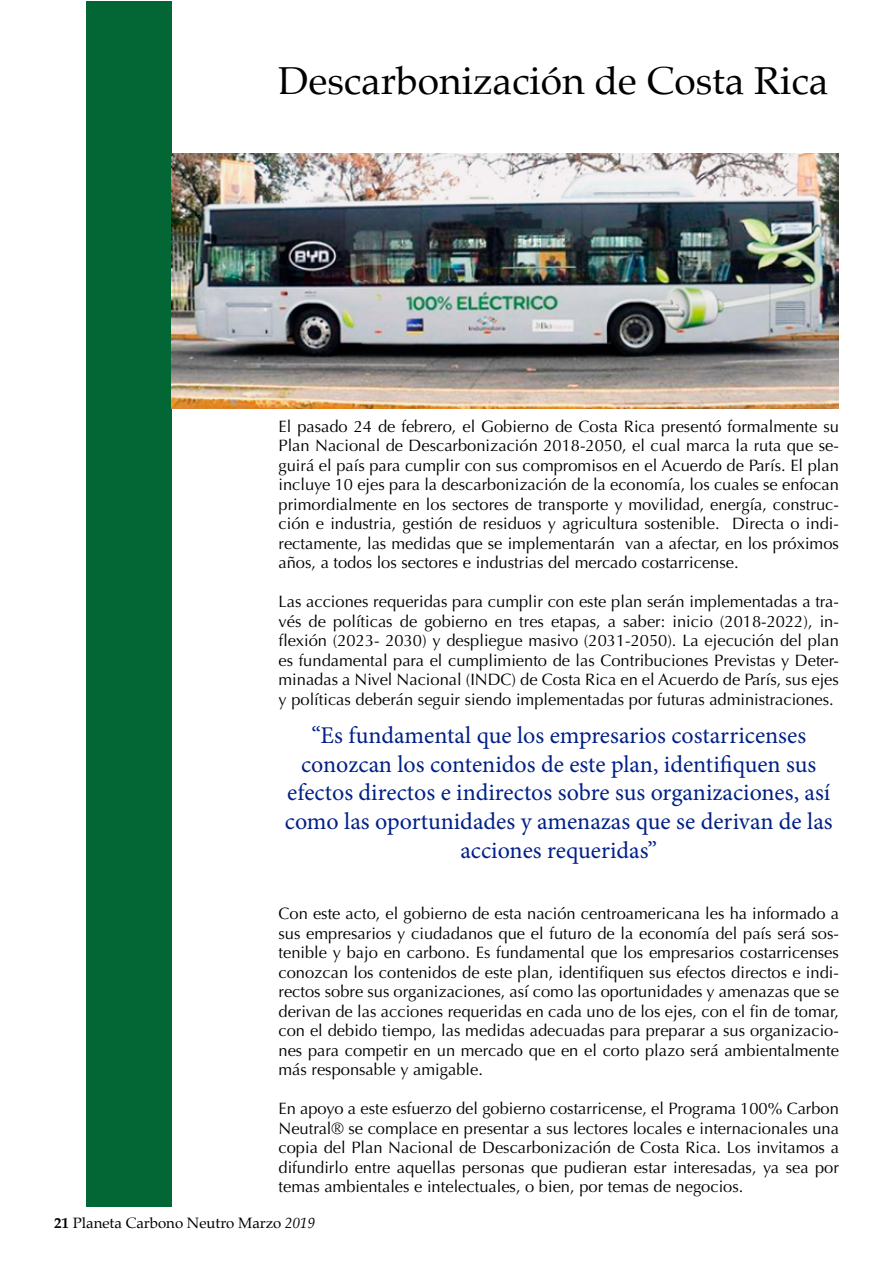
<style>
.page{position:relative;width:893px;height:1263px;background:#fff}
.page>*{position:absolute;margin:0;border:0;box-sizing:border-box;transform-origin:0 0}
.t1{font:39px "Palatino";color:#000}
.t2{font:24px/28.8px "Minion Pro";color:#002087;text-align:center}
.t3{font:16.5px/19.5px "Optima";color:#000;text-align:justify}
.t4{font:15px "Palatino";color:#000}
.s1{font-weight:700}
.s2{font-style:italic}
</style>
<div class="page">
<div style="left:86px;top:1px;width:85px;height:1205px;background:#026734"></div>
<img style="left:171px;top:153px;width:668px;height:255px">
<h1 class="t1" style="left:279px;top:48px;width:551px">Descarbonización de Costa Rica</h1>
<p class="t3" style="left:279px;top:417px;width:562px">El pasado 24 de febrero, el Gobierno de Costa Rica presentó formalmente su Plan Nacional de Descarbonización 2018-2050, el cual marca la ruta que se&shy;guirá el país para cumplir con sus compromisos en el Acuerdo de París. El plan incluye 10 ejes para la descarbonización de la economía, los cuales se enfocan primordialmente en los sectores de transporte y movilidad, energía, construc&shy;ción e industria, gestión de residuos y agricultura sostenible. Directa o indi&shy;rectamente, las medidas que se implementarán van a afectar, en los próximos años, a todos los sectores e industrias del mercado costarricense.</p>
<p class="t3" style="left:279px;top:592px;width:562px">Las acciones requeridas para cumplir con este plan serán implementadas a tra&shy;vés de políticas de gobierno en tres etapas, a saber: inicio (2018-2022), in&shy;flexión (2023- 2030) y despliegue masivo (2031-2050). La ejecución del plan es fundamental para el cumplimiento de las Contribuciones Previstas y Deter&shy;minadas a Nivel Nacional (INDC) de Costa Rica en el Acuerdo de París, sus ejes y políticas deberán seguir siendo implementadas por futuras administraciones.</p>
<p class="t2" style="left:285px;top:721px;width:549px">“Es fundamental que los empresarios costarricenses conozcan los contenidos de este plan, identifiquen sus efectos directos e indirectos sobre sus organizaciones, así como las oportunidades y amenazas que se derivan de las acciones requeridas”</p>
<p class="t3" style="left:279px;top:904px;width:562px">Con este acto, el gobierno de esta nación centroamericana les ha informado a sus empresarios y ciudadanos que el futuro de la economía del país será sos&shy;tenible y bajo en carbono. Es fundamental que los empresarios costarricenses conozcan los contenidos de este plan, identifiquen sus efectos directos e indi&shy;rectos sobre sus organizaciones, así como las oportunidades y amenazas que se derivan de las acciones requeridas en cada uno de los ejes, con el fin de tomar, con el debido tiempo, las medidas adecuadas para preparar a sus organizacio&shy;nes para competir en un mercado que en el corto plazo será ambientalmente más responsable y amigable.</p>
<p class="t3" style="left:279px;top:1099px;width:562px">En apoyo a este esfuerzo del gobierno costarricense, el Programa 100% Carbon Neutral® se complace en presentar a sus lectores locales e internacionales una copia del Plan Nacional de Descarbonización de Costa Rica. Los invitamos a difundirlo entre aquellas personas que pudieran estar interesadas, ya sea por temas ambientales e intelectuales, o bien, por temas de negocios.</p>
<p class="t4" style="left:54px;top:1210px;width:263px"><span class="s1">21</span> Planeta Carbono Neutro Marzo <span class="s2">2019</span></p>
</div>
